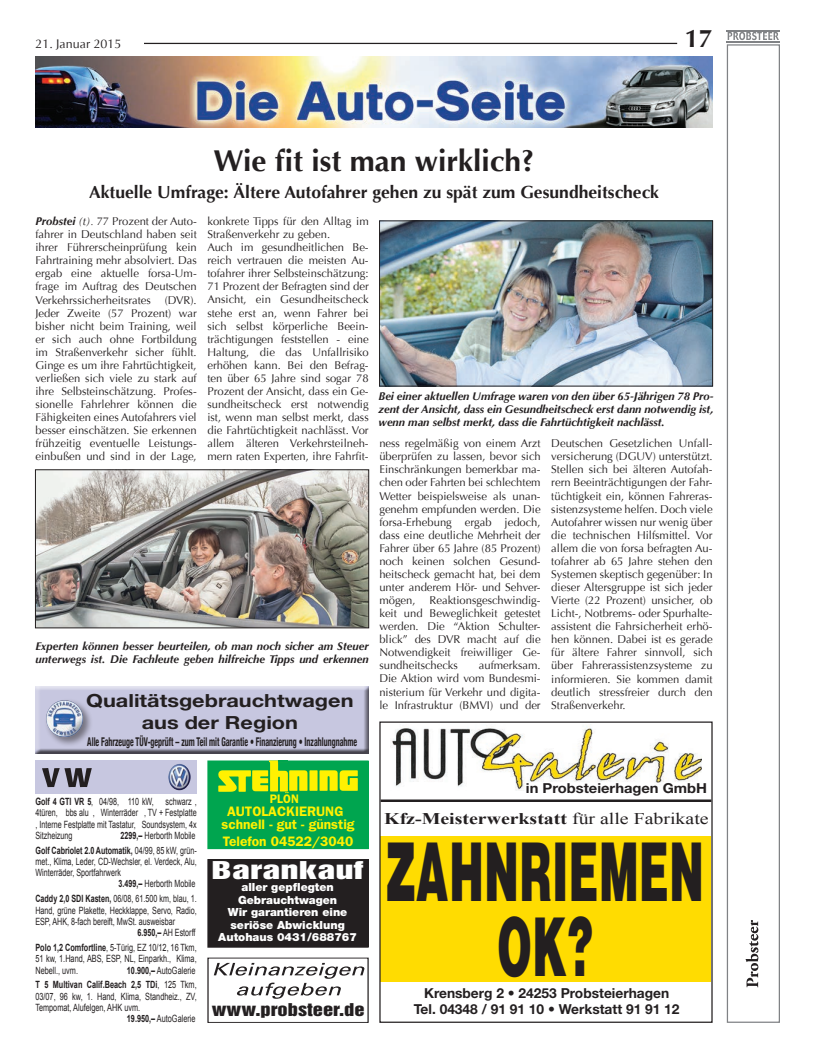
<style>
.page{position:relative;width:819px;height:1053px;background:#fff}
.page>*{position:absolute;margin:0;border:0;box-sizing:border-box;transform-origin:0 0}
.t1{font:900 83.12px/74.9px "Helvetica";color:#231f20;text-align:center;scale:.51 1}
.t2{font:700 30px "Optima";color:#231f20}
.t3{font:700 25px "Optima";color:#231f20}
.t4{font:22.38px "Helvetica Inserat";color:#fff;scale:1.63 1}
.t5{font:700 18.12px/21.8px "Helvetica Neue";color:#231f20;text-align:center;scale:1.2 1}
.t6{font:700 17.5px "Optima";color:#231f20}
.t7{font:700 16.25px "Times New Roman";color:#231f20;scale:1.22 1}
.t8{font:16.12px "Helvetica Inserat";color:#231f20;scale:1.27 1}
.t9{font:700 13.75px/16.5px "Helvetica Neue";color:#231f20;text-align:center}
.t10{font:600 13.75px/16.5px "Franklin Gothic";color:#fff101}
.t11{font:700 13.75px "Helvetica Neue";color:#231f20;scale:1.07 1}
.t12{font:12.5px "Optima";color:#231f20}
.t13{font:600 12.38px "Franklin Gothic";color:#fff101;scale:.96 1}
.t14{font:700 condensed 12px "Helvetica Neue";color:#231f20;scale:.66 1}
.t15{font:11.25px/13px "Optima";color:#231f20;text-align:justify}
.t16{font:italic 700 11.25px/13px "Optima";color:#231f20}
.t17{font:900 11.25px/12.5px "Helvetica Neue";color:#fff;text-align:center}
.t18{font:10px/11.2px "Arial";color:#231f20;text-align:justify;scale:.72 1}
.t19{font:10px/11.2px "Arial";color:#231f20;text-align:justify;scale:.73 1}
.t20{font:700 10px/14.9px "Arial";color:#231f20;text-align:right;scale:.72 1}
.t21{font:700 10px/14.8px "Arial";color:#231f20;text-align:right;scale:.73 1}
.s1{font-weight:700;font-style:italic}
.s2{font-style:italic}
.s3{font-weight:700;font-size:10.25px}
.s4{font-weight:700}
.s5{font-weight:400}
</style>
<div class="page">
<hr style="left:110px;top:43px;width:567px;height:1px;background:#231f20">
<div style="left:35px;top:36px;width:109px;height:15px;background:#fff"></div>
<div style="left:726px;top:44px;width:54px;height:978px;border:1px solid #808285"></div>
<svg style="left:745px;top:920px;width:13px;height:67px"></svg>
<svg style="left:727px;top:32px;width:52px;height:8px"></svg>
<hr style="left:726px;top:30px;width:54px;height:1px;background:#808285">
<hr style="left:726px;top:41px;width:54px;height:1px;background:#808285">
<div style="left:35px;top:685px;width:335px;height:71px;background:#231f20;opacity:.75"></div>
<div style="left:44px;top:698px;width:49px;height:48px;background:#231f20;opacity:.5"></div>
<img style="left:46px;top:700px;width:18px;height:28px">
<div style="left:35px;top:760px;width:162px;height:33px;background:#c7c7e0"></div>
<svg style="left:42px;top:768px;width:50px;height:19px"></svg>
<img style="left:168px;top:764px;width:23px;height:26px">
<div style="left:380px;top:836px;width:331px;height:145px;background:#ffdc01"></div>
<img style="left:390px;top:724px;width:311px;height:66px">
<hr style="left:380px;top:799px;width:331px;height:3px;background:#231f20">
<div style="left:208px;top:859px;width:160px;height:88px;background:#231f20"></div>
<div style="left:208px;top:761px;width:160px;height:87px;background:#00a54f"></div>
<div style="left:207px;top:760px;width:161px;height:89px;border:1px solid #00a54f"></div>
<svg style="left:218px;top:760px;width:140px;height:32px"></svg>
<img style="left:35px;top:57px;width:677px;height:70px">
<svg style="left:214px;top:962px;width:151px;height:36px"></svg>
<img style="left:381px;top:222px;width:330px;height:162px">
<div style="left:379px;top:220px;width:334px;height:166px;border:1px solid #231f20"></div>
<img style="left:37px;top:471px;width:330px;height:155px">
<div style="left:35px;top:469px;width:334px;height:159px;border:1px solid #231f20"></div>
<p class="t12" style="left:35px;top:36px;width:88px">21. Januar 2015</p>
<h3 class="t3" style="left:684px;top:24px;width:29px">17</h3>
<p class="t2" style="left:213px;top:143px;width:322px">Wie fit ist man wirklich?</p>
<p class="t6" style="left:89px;top:181px;width:571px">Aktuelle Umfrage: Ältere Autofahrer gehen zu spät zum Gesundheitscheck</p>
<p class="t15" style="left:35px;top:215px;width:163px"><span class="s1">Probstei</span> <span class="s2">(t).</span> 77 Prozent der Auto&shy;fahrer in Deutschland haben seit ihrer Führerscheinprüfung kein Fahrtraining mehr absolviert. Das ergab eine aktuelle forsa-Um&shy;frage im Auftrag des Deutschen Verkehrssicherheitsrates (DVR).<br>Jeder Zweite (57 Prozent) war bisher nicht beim Training, weil er sich auch ohne Fortbildung im Straßenverkehr sicher fühlt.<br>Ginge es um ihre Fahrtüchtigkeit, verließen sich viele zu stark auf ihre Selbsteinschätzung. Profes&shy;sionelle Fahrlehrer können die Fähigkeiten eines Autofahrers viel besser einschätzen. Sie erkennen frühzeitig eventuelle Leistungs&shy;einbußen und sind in der Lage,</p>
<p class="t15" style="left:207px;top:215px;width:163px;text-align:left">konkrete Tipps für den Alltag im<br>Straßenverkehr zu geben.<br>Auch im gesundheitlichen Be&shy;reich vertrauen die meisten Au&shy;tofahrer ihrer Selbsteinschätzung:<br>71 Prozent der Befragten sind der<br>Ansicht, ein Gesundheitscheck stehe erst an, wenn Fahrer bei sich selbst körperliche Beein&shy;trächtigungen feststellen - eine<br>Haltung, die das Unfallrisiko erhöhen kann. Bei den Befrag&shy;ten über 65 Jahre sind sogar 78<br>Prozent der Ansicht, dass ein Ge&shy;sundheitscheck erst notwendig ist, wenn man selbst merkt, dass die Fahrtüchtigkeit nachlässt. Vor allem älteren Verkehrsteilneh&shy;mern raten Experten, ihre Fahrfit-</p>
<p class="t16" style="left:378px;top:390px;width:336px;text-align:justify">Bei einer aktuellen Umfrage waren von den über 65-Jährigen 78 Pro&shy;zent der Ansicht, dass ein Gesundheitscheck erst dann notwendig ist, wenn man selbst merkt, dass die Fahrtüchtigkeit nachlässt.</p>
<p class="t15" style="left:379px;top:437px;width:163px">ness regelmäßig von einem Arzt überprüfen zu lassen, bevor sich Einschränkungen bemerkbar ma&shy;chen oder Fahrten bei schlechtem Wetter beispielsweise als unan&shy;genehm empfunden werden. Die forsa-Erhebung ergab jedoch, dass eine deutliche Mehrheit der Fahrer über 65 Jahre (85 Prozent) noch keinen solchen Gesund&shy;heitscheck gemacht hat, bei dem unter anderem Hör- und Sehver&shy;mögen, Reaktionsgeschwindig&shy;keit und Beweglichkeit getestet werden. Die “Aktion Schulter&shy;blick” des DVR macht auf die Notwendigkeit freiwilliger Ge&shy;sundheitschecks</p>
<p class="t15" style="left:551px;top:437px;width:163px">Deutschen Gesetzlichen Unfall&shy;versicherung (DGUV) unterstützt.<br>Stellen sich bei älteren Autofah&shy;rern Beeinträchtigungen der Fahr&shy;tüchtigkeit ein, können Fahreras&shy;sistenzsysteme helfen. Doch viele Autofahrer wissen nur wenig über die technischen Hilfsmittel. Vor allem die von forsa befragten Au&shy;tofahrer ab 65 Jahre stehen den Systemen skeptisch gegenüber: In dieser Altersgruppe ist sich jeder Vierte (22 Prozent) unsicher, ob Licht-, Notbrems- oder Spurhalte&shy;assistent die Fahrsicherheit erhö&shy;hen können. Dabei ist es gerade für ältere Fahrer sinnvoll, sich über Fahrerassistenzsysteme zu informieren. Sie kommen damit deutlich stressfreier durch den Straßenverkehr.</p>
<p class="t16" style="left:35px;top:639px;width:335px">Experten können besser beurteilen, ob man noch sicher am Steuer unterwegs ist. Die Fachleute geben hilfreiche Tipps und erkennen</p>
<p class="t15" style="left:379px;top:659px;width:163px;text-indent:99px">aufmerksam.<br>Die Aktion wird vom Bundesmi&shy;nisterium für Verkehr und digita&shy;le Infrastruktur (BMVI) und der</p>
<p class="t5" style="left:86px;top:689px;width:224px">Qualitätsgebrauchtwagen aus der Region</p>
<p class="t14" style="left:87px;top:732px;width:410px">Alle Fahrzeuge TÜV-geprüft – zum Teil mit Garantie • Finanzierung • Inzahlungnahme</p>
<p class="t18" style="left:35px;top:796px;width:225px"><span class="s3">G</span><span class="s4">olf 4 GTI VR 5</span>, 04/98, 110 kW, schwarz , 4türen, bbs alu , Winterräder , TV + Festplatte , Interne Festplatte mit Tastatur, Soundsystem, 4x Sitzheizung</p>
<p class="t20" style="left:35px;top:828px;width:225px">2299,– <span class="s5">Herborth Mobile<br></span>Golf Cabriolet 2.0 Automatik, <span class="s5">04/99, 85 kW, grün-</span></p>
<p class="t18" style="left:35px;top:855px;width:225px">met., Klima, Leder, CD-Wechsler, el. Verdeck, Alu,</p>
<p class="t18" style="left:35px;top:867px;width:120px">Winterräder, Sportfahrwerk</p>
<p class="t18" style="left:119px;top:878px;width:108px"><span class="s4">3.499,–</span> Herborth Mobile</p>
<p class="t18" style="left:35px;top:893px;width:225px"><span class="s4">Caddy 2,0 SDI Kasten,</span> 06/08, 61.500 km, blau, 1.</p>
<p class="t18" style="left:35px;top:904px;width:225px">Hand, grüne Plakette, Heckklappe, Servo, Radio,</p>
<p class="t18" style="left:35px;top:915px;width:195px">ESP, AHK, 8-fach bereift, MwSt. ausweisbar</p>
<p class="t18" style="left:137px;top:927px;width:82px"><span class="s4">6.950,–</span> AH Estorff</p>
<p class="t19" style="left:35px;top:942px;width:222px"><span class="s4">Polo 1,2 Comfortline</span>, 5-Türig, EZ 10/12, 16 Tkm, 51 kw, 1.Hand, ABS, ESP, NL, Einparkh., Klima, Nebell., uvm.</p>
<p class="t21" style="left:35px;top:963px;width:222px">10.900,– <span class="s5">AutoGalerie<br></span>T 5 Multivan Calif.Beach 2,5 TDi<span class="s5">, 125 Tkm,</span></p>
<p class="t19" style="left:35px;top:990px;width:222px">03/07, 96 kw, 1. Hand, Klima, Standheiz., ZV,</p>
<p class="t19" style="left:35px;top:1001px;width:145px">Tempomat, Alufelgen, AHK uvm.</p>
<p class="t19" style="left:127px;top:1013px;width:95px"><span class="s4">19.950,–</span> AutoGalerie</p>
<p class="t13" style="left:270px;top:791px;width:32px">PLÖN</p>
<p class="t10" style="left:227px;top:802px;width:118px">AUTOLACKIERUNG</p>
<p class="t10" style="left:221px;top:816px;width:135px">schnell - gut - günstig<br>Telefon 04522/3040</p>
<p class="t4" style="left:211px;top:856px;width:95px">Barankauf</p>
<p class="t17" style="left:218px;top:881px;width:140px">aller gepflegten<br>Gebrauchtwagen<br>Wir garantieren eine seriöse Abwicklung<br>Autohaus 0431/688767</p>
<p class="t8" style="left:212px;top:999px;width:122px">www.probsteer.de</p>
<p class="t11" style="left:526px;top:779px;width:171px">in Probsteierhagen GmbH</p>
<p class="t7" style="left:384px;top:807px;width:267px">Kfz-Meisterwerkstatt <span class="s5">für alle Fabrikate</span></p>
<p class="t1" style="left:386px;top:834px;width:626px">ZAHNRIEMEN<br>OK?</p>
<p class="t9" style="left:413px;top:984px;width:267px">Krensberg 2 • 24253 Probsteierhagen<br>Tel. 04348 / 91 91 10 • Werkstatt 91 91 12</p>
</div>
